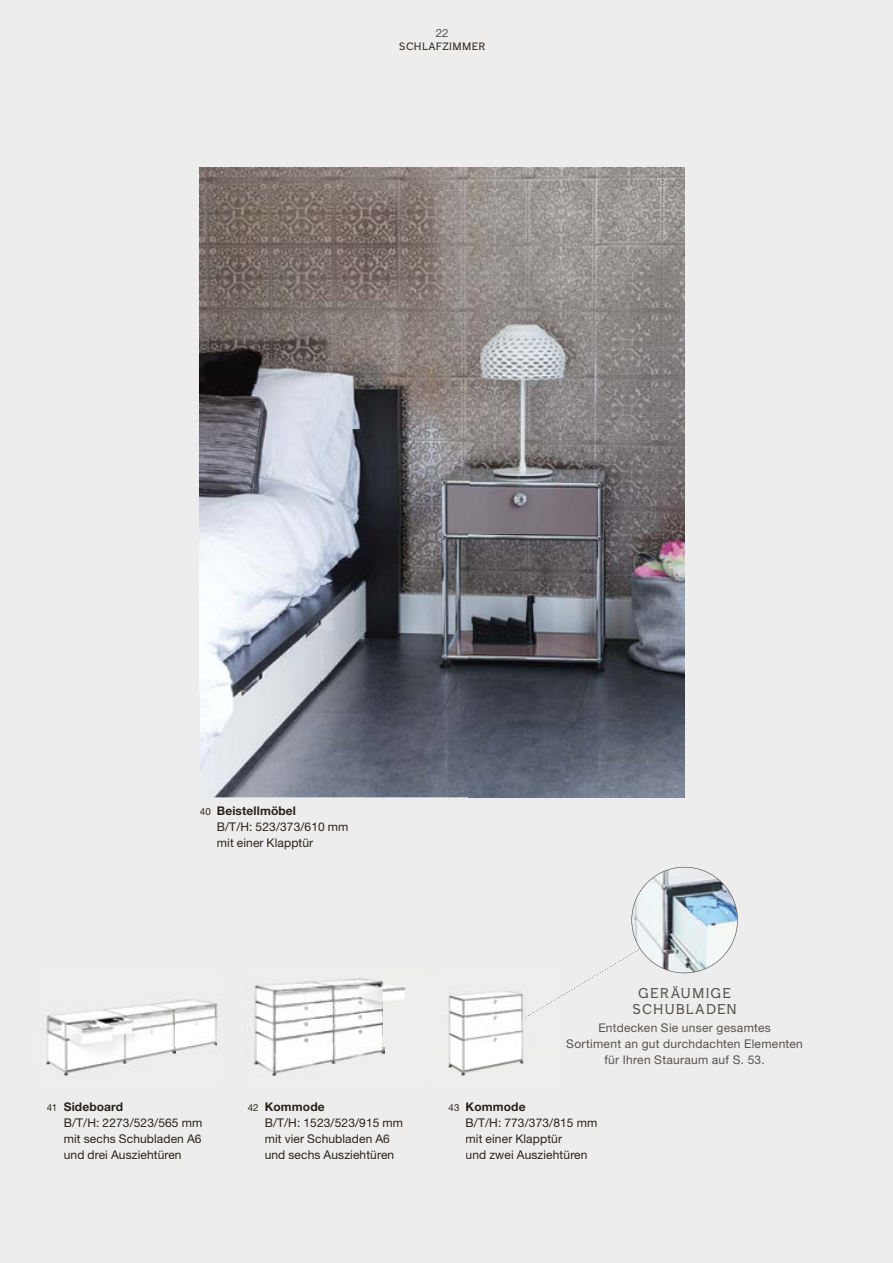
<style>
.page{position:relative;width:893px;height:1263px;background:#ededed}
.page>*{position:absolute;margin:0;border:0;box-sizing:border-box;transform-origin:0 0}
.t1{font:15px/16.8px "Angular";letter-spacing:.08em;color:#55524e;text-align:center}
.t2{font:12px/15.9px "Helvetica Neue";letter-spacing:.01em;color:#29211a}
.t3{font:12px/15.8px "Helvetica Neue";letter-spacing:.025em;color:#55524e;text-align:center}
.t4{font:11.25px "Angular";letter-spacing:.03em;color:#29211a}
.t5{font:300 11.25px "Helvetica Neue";color:#29211a}
.s1{font-size:9.75px}
.s2{font-weight:700}
</style>
<div class="page">
<svg style="left:558px;top:867px;width:180px;height:131px"></svg>
<img style="left:200px;top:168px;width:485px;height:629px">
<svg style="left:218px;top:753px;width:2px;height:6px"></svg>
<img style="left:44px;top:999px;width:174px;height:77px">
<img style="left:254px;top:978px;width:152px;height:99px">
<img style="left:448px;top:991px;width:76px;height:85px">
<img style="left:525px;top:998px;width:32px;height:20px">
<p class="t5" style="left:436px;top:26px;width:14px">22</p>
<p class="t4" style="left:399px;top:40px;width:88px">SCHLAFZIMMER</p>
<p class="t2" style="left:217px;top:803px;width:133px;text-indent:-17px"><span class="s1">40</span> <span class="s2">Beistellmöbel<br></span>B/T/H: 523/373/610 mm mit einer Klapptür</p>
<p class="t1" style="left:632px;top:984px;width:106px">GERÄUMIGE<br>SCHUBLADEN</p>
<p class="t3" style="left:566px;top:1020px;width:238px">Entdecken Sie unser gesamtes<br>Sortiment an gut durchdachten Elementen für Ihren Stauraum auf S. 53.</p>
<p class="t2" style="left:64px;top:1098px;width:140px;text-indent:-17px"><span class="s1">41</span> <span class="s2">Sideboard<br></span>B/T/H: 2273/523/565 mm mit sechs Schubladen A6 und drei Ausziehtüren</p>
<p class="t2" style="left:265px;top:1098px;width:140px;text-indent:-17px"><span class="s1">42</span> <span class="s2">Kommode<br></span>B/T/H: 1523/523/915 mm mit vier Schubladen A6 und sechs Ausziehtüren</p>
<p class="t2" style="left:466px;top:1098px;width:133px;text-indent:-17px"><span class="s1">43</span> <span class="s2">Kommode<br></span>B/T/H: 773/373/815 mm mit einer Klapptür<br>und zwei Ausziehtüren</p>
</div>
